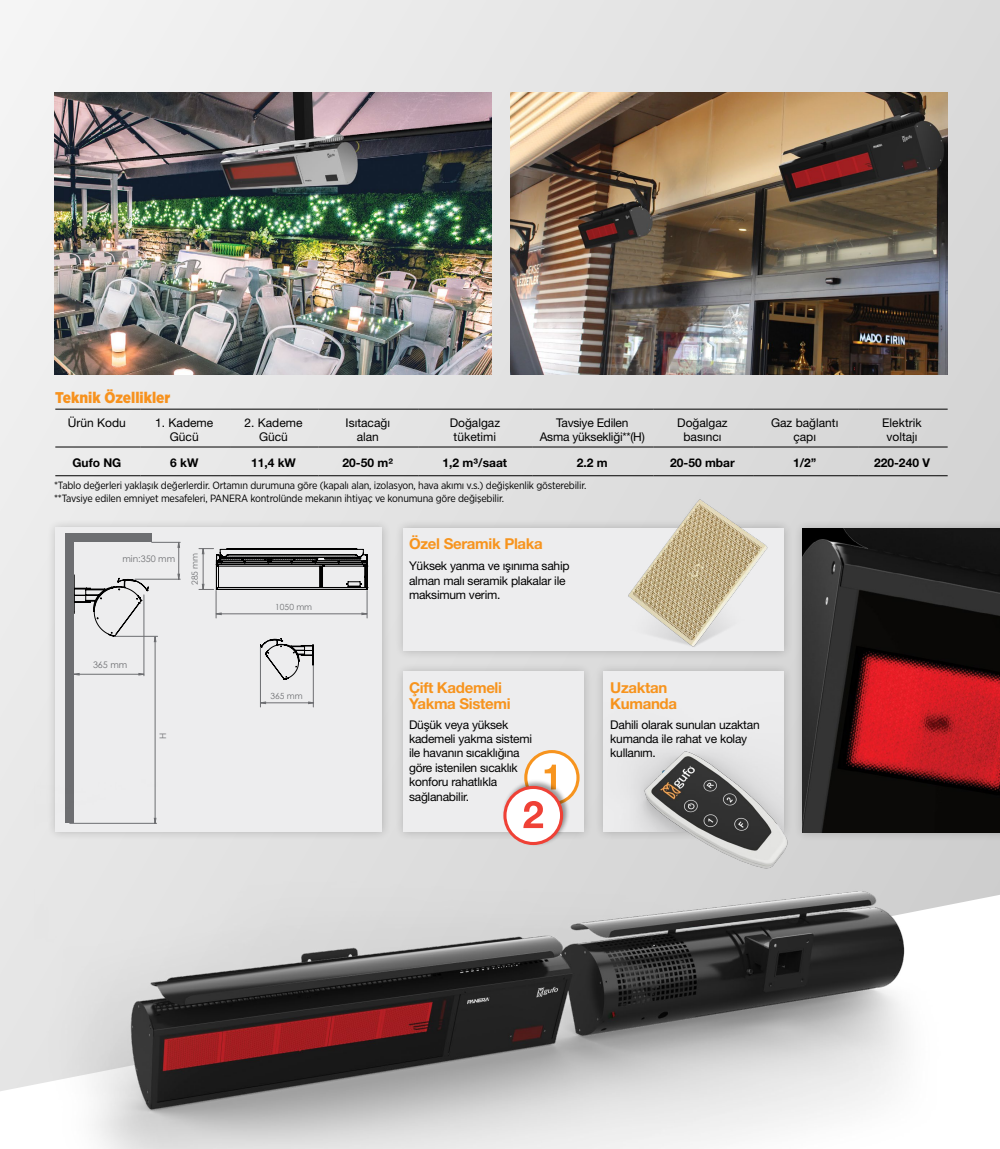
<style>
.page{position:relative;width:1000px;height:1149px;background:#fff}
.page>*{position:absolute;margin:0;border:0;box-sizing:border-box;transform-origin:0 0}
.t1{font:900 15.6px "Gotham Narrow";color:#f7921e}
.t2{font:700 15px/15.6px "Helvetica Neue";letter-spacing:-.02em;color:#f7941e}
.t3{font:12px/14.4px "Helvetica Neue";letter-spacing:-.02em;color:#000}
.t4{font:12px/14.4px "Helvetica Neue";color:#000;text-align:center}
.t5{font:700 12px "Helvetica Neue";color:#000}
.t6{font:10.5px/12.6px "Gotham Narrow";letter-spacing:-.02em;color:#000}
.t7{font:9px "Century Gothic";color:#6d6e71}
.t8{font:8.4px "Century Gothic";color:#6d6e71}
</style>
<div class="page">
<div style="left:0;top:0;width:999px;height:1148px;background:#dadada"></div>
<div style="left:972px;top:884px;width:27px;height:264px;background:#fff"></div>
<img style="left:0;top:0;width:696px;height:1148px">
<img style="left:0;top:844px;width:14px;height:304px">
<div style="left:46px;top:518px;width:345px;height:322px;background:#000;opacity:.2"></div>
<div style="left:55px;top:527px;width:327px;height:304px;background:#ededee"></div>
<img style="left:54px;top:93px;width:437px;height:281px">
<img style="left:510px;top:93px;width:437px;height:281px">
<div style="left:394px;top:662px;width:198px;height:178px;background:#d8d8d8"></div>
<div style="left:403px;top:671px;width:180px;height:160px;background:#ededee"></div>
<div style="left:594px;top:662px;width:198px;height:178px;background:#d3d3d3"></div>
<div style="left:603px;top:671px;width:180px;height:160px;background:#ededee"></div>
<hr style="left:55px;top:446px;width:85px;height:1px;background:#000">
<hr style="left:140px;top:446px;width:90px;height:1px;background:#000">
<hr style="left:230px;top:446px;width:88px;height:1px;background:#000">
<hr style="left:318px;top:446px;width:100px;height:1px;background:#000">
<hr style="left:418px;top:446px;width:114px;height:1px;background:#000">
<hr style="left:532px;top:446px;width:121px;height:1px;background:#000">
<hr style="left:653px;top:446px;width:100px;height:1px;background:#000">
<hr style="left:753px;top:446px;width:104px;height:1px;background:#000">
<hr style="left:857px;top:446px;width:90px;height:1px;background:#000">
<hr style="left:55px;top:409px;width:85px;height:1px;background:#000">
<hr style="left:140px;top:409px;width:90px;height:1px;background:#000">
<hr style="left:230px;top:409px;width:88px;height:1px;background:#000">
<hr style="left:318px;top:409px;width:100px;height:1px;background:#000">
<hr style="left:418px;top:409px;width:114px;height:1px;background:#000">
<hr style="left:532px;top:409px;width:121px;height:1px;background:#000">
<hr style="left:653px;top:409px;width:100px;height:1px;background:#000">
<hr style="left:753px;top:409px;width:104px;height:1px;background:#000">
<hr style="left:857px;top:409px;width:90px;height:1px;background:#000">
<hr style="left:55px;top:475px;width:85px;height:1px;background:#000">
<hr style="left:140px;top:475px;width:90px;height:1px;background:#000">
<hr style="left:230px;top:475px;width:88px;height:1px;background:#000">
<hr style="left:318px;top:475px;width:100px;height:1px;background:#000">
<hr style="left:418px;top:475px;width:114px;height:1px;background:#000">
<hr style="left:532px;top:475px;width:121px;height:1px;background:#000">
<hr style="left:653px;top:475px;width:100px;height:1px;background:#000">
<hr style="left:753px;top:475px;width:104px;height:1px;background:#000">
<hr style="left:857px;top:475px;width:90px;height:1px;background:#000">
<svg style="left:74px;top:541px;width:106px;height:157px"></svg>
<hr style="left:144px;top:594px;width:1px;height:81px;background:#6d6e71">
<div style="left:65px;top:533px;width:9px;height:290px;background:#6d6e71"></div>
<div style="left:65px;top:533px;width:87px;height:9px;background:#6d6e71"></div>
<svg style="left:199px;top:548px;width:169px;height:70px"></svg>
<hr style="left:313px;top:665px;width:1px;height:41px;background:#6d6e71">
<hr style="left:260px;top:647px;width:1px;height:59px;background:#6d6e71">
<svg style="left:260px;top:638px;width:53px;height:41px"></svg>
<img style="left:34px;top:698px;width:938px;height:450px">
<div style="left:793px;top:519px;width:206px;height:322px;background:#000;opacity:.2"></div>
<img style="left:802px;top:528px;width:197px;height:304px">
<div style="left:394px;top:518px;width:399px;height:142px;background:#000;opacity:.2"></div>
<div style="left:403px;top:528px;width:380px;height:123px;background:#ededee"></div>
<img style="left:563px;top:495px;width:220px;height:152px">
<h1 class="t1" style="left:55px;top:387px;width:116px">Teknik Özellikler</h1>
<p class="t4" style="left:68px;top:415px;width:60px">Ürün Kodu</p>
<p class="t4" style="left:155px;top:415px;width:60px">1. Kademe<br>Gücü</p>
<p class="t4" style="left:244px;top:415px;width:60px">2. Kademe<br>Gücü</p>
<p class="t4" style="left:345px;top:415px;width:46px">Isıtacağı alan</p>
<p class="t4" style="left:449px;top:415px;width:52px">Doğalgaz tüketimi</p>
<p class="t3" style="left:539px;top:415px;width:107px;text-align:center">Tavsiye Edilen<br>Asma yüksekliği**(H)</p>
<p class="t4" style="left:677px;top:415px;width:52px">Doğalgaz basıncı</p>
<p class="t4" style="left:770px;top:415px;width:69px">Gaz bağlantı çapı</p>
<p class="t4" style="left:882px;top:415px;width:41px">Elektrik voltajı</p>
<p class="t5" style="left:72px;top:453px;width:50px">Gufo NG</p>
<p class="t5" style="left:170px;top:453px;width:30px">6 kW</p>
<p class="t5" style="left:251px;top:453px;width:46px">11,4 kW</p>
<p class="t5" style="left:342px;top:453px;width:52px">20-50 m²</p>
<p class="t5" style="left:442px;top:453px;width:66px">1,2 m³/saat</p>
<p class="t5" style="left:576px;top:453px;width:32px">2.2 m</p>
<p class="t5" style="left:670px;top:453px;width:66px">20-50 mbar</p>
<p class="t5" style="left:792px;top:453px;width:25px">1/2’’</p>
<p class="t5" style="left:873px;top:453px;width:57px">220-240 V</p>
<p class="t6" style="left:54px;top:478px;width:534px">*Tablo değerleri yaklaşık değerlerdir. Ortamın durumuna göre (kapalı alan, izolasyon, hava akımı v.s.) değişkenlik gösterebilir. **Tavsiye edilen emniyet mesafeleri, PANERA kontrolünde mekanın ihtiyaç ve konumuna göre değişebilir.</p>
<p class="t7" style="left:122px;top:552px;width:54px">min:350 mm</p>
<p class="t8" style="left:189px;top:585px;width:34px;rotate:-90deg">285 mm</p>
<p class="t7" style="left:93px;top:658px;width:36px">365 mm</p>
<p class="t7" style="left:156px;top:738px;width:8px;rotate:-90deg">H</p>
<p class="t8" style="left:275px;top:601px;width:38px">1050 mm</p>
<p class="t8" style="left:270px;top:689px;width:34px">365 mm</p>
<p class="t2" style="left:409px;top:536px;width:135px">Özel Seramik Plaka</p>
<p class="t3" style="left:409px;top:559px;width:162px">Yüksek yanma ve ışınıma sahip alman malı seramik plakalar ile maksimum verim.</p>
<p class="t2" style="left:409px;top:680px;width:103px">Çift Kademeli<br>Yakma Sistemi</p>
<p class="t3" style="left:409px;top:717px;width:125px">Düşük veya yüksek kademeli yakma sistemi ile havanın sıcaklığına göre istenilen sıcaklık konforu rahatlıkla sağlanabilir.</p>
<p class="t2" style="left:610px;top:680px;width:68px">Uzaktan<br>Kumanda</p>
<p class="t3" style="left:610px;top:717px;width:151px">Dahili olarak sunulan uzaktan kumanda ile rahat ve kolay kullanım.</p>
</div>
